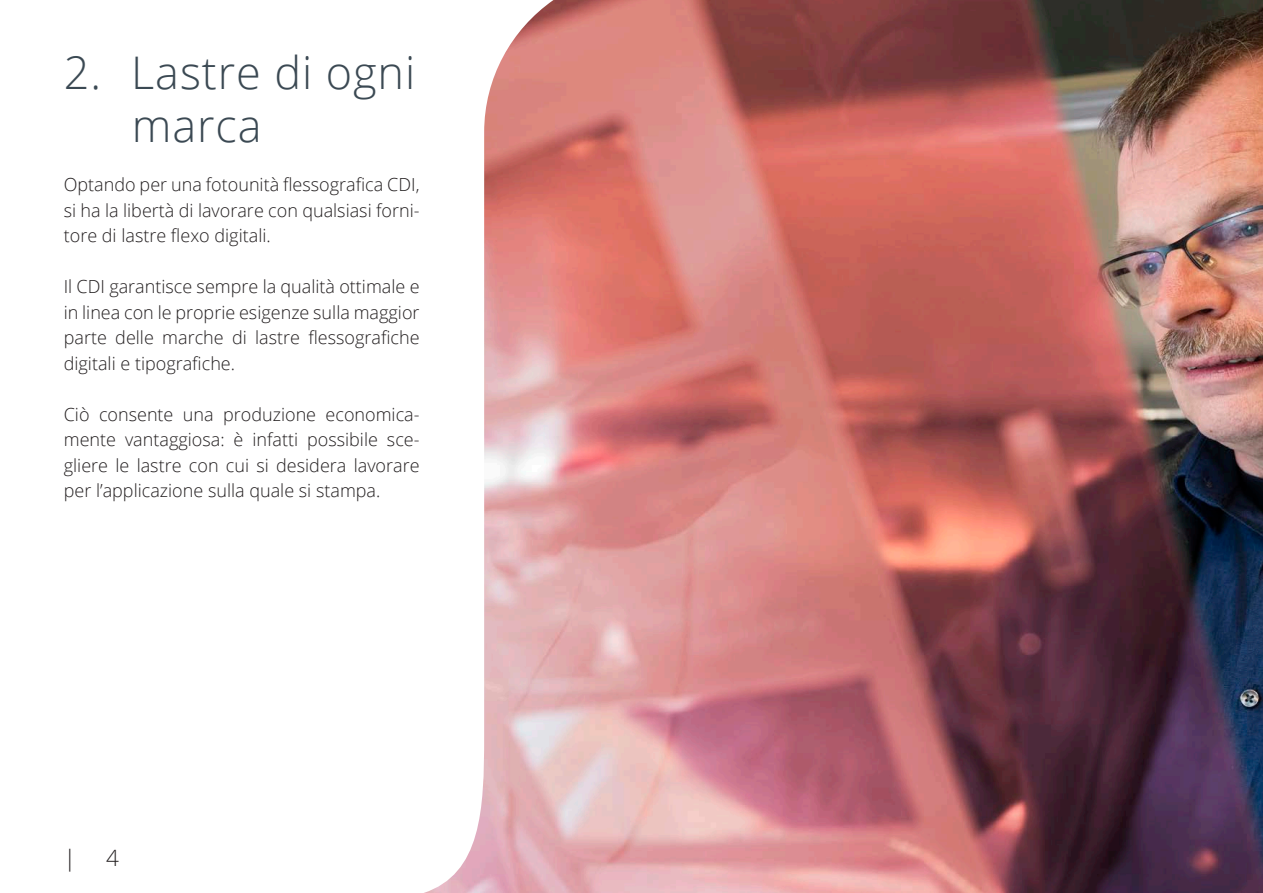
<style>
.page{position:relative;width:1263px;height:893px;background:#fff}
.page>*{position:absolute;margin:0;border:0;box-sizing:border-box;transform-origin:0 0}
.Heading_1_numbered{font:300 45px/52.5px "Open Sans";letter-spacing:.02em;color:#3b4953}
.t1{font:300 22.5px "Open Sans";color:#231f20}
.Body_text_US{font:300 18px/25.5px "Open Sans";color:#231f20;text-align:justify}
</style>
<div class="page">
<img style="left:424px;top:0;width:839px;height:893px">
<p class="Heading_1_numbered" style="left:132px;top:46px;width:285px;text-indent:-68px">2. Lastre di ogni marca</p>
<p class="Body_text_US" style="left:64px;top:172px;width:357px">Optando per una fotounità flessografica CDI, si ha la libertà di lavorare con qualsiasi forni&shy;tore di lastre flexo digitali.</p>
<p class="Body_text_US" style="left:64px;top:274px;width:357px">Il CDI garantisce sempre la qualità ottimale e in linea con le proprie esigenze sulla maggior parte delle marche di lastre flessografiche digitali e tipografiche.</p>
<p class="Body_text_US" style="left:64px;top:401px;width:357px">Ciò consente una produzione economica&shy;mente vantaggiosa: è infatti possibile sce&shy;gliere le lastre con cui si desidera lavorare per l’applicazione sulla quale si stampa.</p>
<p class="t1" style="left:64px;top:842px;width:14px">|</p>
<p class="t1" style="left:106px;top:842px;width:14px">4</p>
</div>
